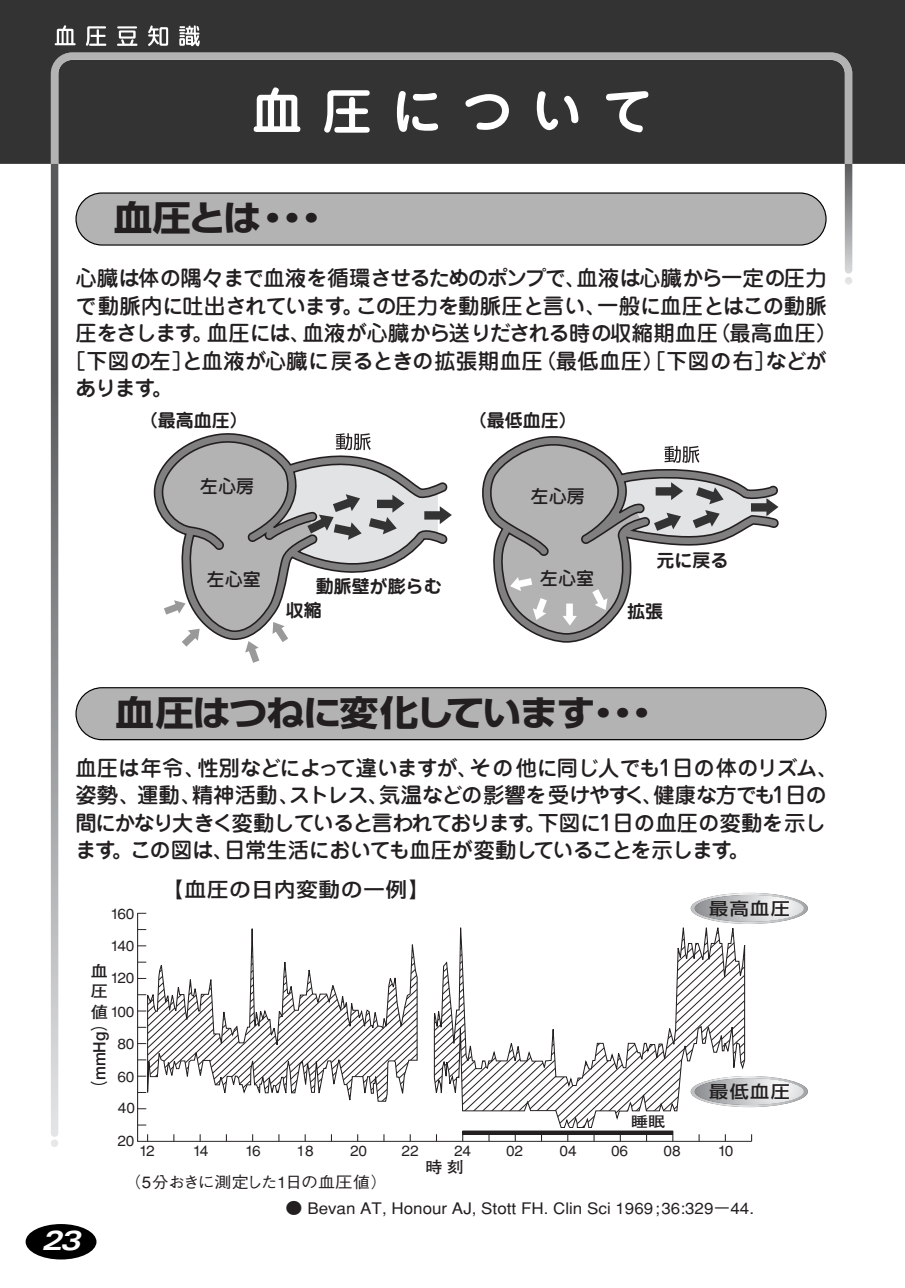
<style>
.page{position:relative;width:905px;height:1288px;background:#fff}
.page>*{position:absolute;margin:0;border:0;box-sizing:border-box;transform-origin:0 0}
.t1{font:700 35px "Shin Go";letter-spacing:-.04em;color:#231f20;scale:1.1 1}
.t2{font:italic 700 expanded 27.5px "Univers";color:#fff}
.t3{font:500 21.25px/27.5px "Jun 34";letter-spacing:-.03em;color:#231f20}
.t4{font:500 21.25px "Jun 34";letter-spacing:.02em;color:#231f20}
.t5{font:500 21.25px "Jun 34";color:#231f20}
.t6{font:500 20px "Shin Go";letter-spacing:.05em;color:#231f20;scale:1.07 1}
.t7{font:700 18px "Jun 501";color:#231f20}
.t8{font:500 18px "Jun 34";color:#231f20}
.t9{font:500 17px "Shin Go";letter-spacing:.075em;color:#231f20;scale:1.12 1}
.t10{font:700 17px "Futo Go B101";color:#231f20;scale:.94 1}
.t11{font:500 16px "Gothic BBB";color:#231f20;scale:1.07 1}
.t12{font:500 16px "Gothic BBB";letter-spacing:-.03em;color:#231f20;scale:1.07 1}
.t13{font:700 16px/20.5px "Futo Go B101";color:#231f20;scale:1.07 1}
.t14{font:500 14.5px/32px "Gothic BBB";letter-spacing:-.01em;color:#231f20;scale:1.07 1}
.t15{font:700 14.25px "Futo Go B101";color:#231f20;scale:1.19 1}
.s1{font-family:"Futo Go B101";font-weight:700;font-size:16px}
</style>
<div class="page">
<svg style="left:51px;top:164px;width:7px;height:983px;background:#8f9093"></svg>
<svg style="left:845px;top:164px;width:7px;height:120px"></svg>
<div style="left:0;top:0;width:904px;height:164px;background:#333"></div>
<svg style="left:55px;top:25px;width:21px;height:20px"></svg>
<svg style="left:86px;top:26px;width:20px;height:20px"></svg>
<svg style="left:117px;top:26px;width:20px;height:20px"></svg>
<svg style="left:148px;top:25px;width:20px;height:21px"></svg>
<svg style="left:179px;top:25px;width:21px;height:21px"></svg>
<svg style="left:254px;top:87px;width:46px;height:45px"></svg>
<svg style="left:324px;top:90px;width:46px;height:43px"></svg>
<svg style="left:397px;top:91px;width:41px;height:41px"></svg>
<svg style="left:465px;top:94px;width:44px;height:36px"></svg>
<svg style="left:537px;top:91px;width:41px;height:39px"></svg>
<svg style="left:606px;top:91px;width:42px;height:41px"></svg>
<div style="left:26px;top:1224px;width:70px;height:35px;background:#000;border-radius:50%"></div>
<svg style="left:137px;top:912px;width:615px;height:230px"></svg>
<div style="left:462px;top:1130px;width:211px;height:4px;border:1px solid #231f20"></div>
<svg style="left:138px;top:928px;width:9px;height:173px"></svg>
<svg style="left:147px;top:902px;width:598px;height:226px"></svg>
<svg style="left:691px;top:892px;width:117px;height:32px"></svg>
<svg style="left:695px;top:894px;width:109px;height:28px;background:#cacccd"></svg>
<svg style="left:691px;top:1076px;width:117px;height:31px"></svg>
<svg style="left:695px;top:1078px;width:109px;height:27px;background:#cacccd"></svg>
<div style="left:77px;top:194px;width:748px;height:50px;background:#b3b3b3;border-radius:25px"></div>
<div style="left:75px;top:192px;width:752px;height:54px;border:2px solid #000;border-radius:27px"></div>
<div style="left:77px;top:688px;width:748px;height:51px;background:#b3b3b3;border-radius:25px"></div>
<div style="left:75px;top:687px;width:752px;height:53px;border:2px solid #000;border-radius:27px"></div>
<hr style="left:904px;top:0;width:1px;height:164px;background:#333">
<svg style="left:159px;top:433px;width:293px;height:230px"></svg>
<svg style="left:482px;top:436px;width:297px;height:207px"></svg>
<h1 class="t1" style="left:114px;top:205px;width:190px">血圧とは･･･</h1>
<p class="t3" style="left:75px;top:267px;width:753px">心臓は体の隅々まで血液を循環させるためのポンプで、血液は心臓から一定の圧力</p>
<p class="t4" style="left:75px;top:298px;width:753px">で動脈内に吐出されています。この圧力を動脈圧と言い、一般に血圧とはこの動脈</p>
<p class="t4" style="left:75px;top:325px;width:763px">圧をさします。血圧には、血液が心臓から送りだされる時の収縮期血圧（最高血圧）</p>
<p class="t4" style="left:65px;top:353px;width:763px">［下図の左］と血液が心臓に戻るときの拡張期血圧（最低血圧）［下図の右］などが</p>
<p class="t5" style="left:75px;top:380px;width:99px">あります。</p>
<p class="t7" style="left:140px;top:413px;width:109px">（最高血圧）</p>
<p class="t7" style="left:469px;top:413px;width:110px">（最低血圧）</p>
<p class="t8" style="left:200px;top:479px;width:55px">左心房</p>
<p class="t8" style="left:207px;top:572px;width:55px">左心室</p>
<p class="t7" style="left:316px;top:579px;width:128px">動脈壁が膨らむ</p>
<p class="t7" style="left:286px;top:603px;width:37px">収縮</p>
<p class="t8" style="left:531px;top:489px;width:56px">左心房</p>
<p class="t8" style="left:540px;top:571px;width:56px">左心室</p>
<p class="t7" style="left:657px;top:553px;width:73px">元に戻る</p>
<p class="t7" style="left:627px;top:604px;width:37px">拡張</p>
<h1 class="t1" style="left:116px;top:699px;width:489px">血圧はつねに変化しています･･･</h1>
<p class="t3" style="left:75px;top:756px;width:763px">血圧は年令、性別などによって違いますが、その他に同じ人でも1日の体のリズム、姿勢、運動、精神活動、ストレス、気温などの影響を受けやすく、健康な方でも1日の間にかなり大きく変動していると言われております。下図に1日の血圧の変動を示します。この図は、日常生活においても血圧が変動していることを示します。</p>
<p class="t6" style="left:163px;top:882px;width:251px">【血圧の日内変動の一例】</p>
<p class="t14" style="left:110px;top:899px;width:24px">160<br>140</p>
<p class="t14" style="left:110px;top:964px;width:24px">120</p>
<p class="t13" style="left:91px;top:962px;width:17px">血圧</p>
<p class="t14" style="left:91px;top:997px;width:42px"><span class="s1">値</span> 100</p>
<p class="t10" style="left:93px;top:1095px;width:86px;rotate:-90deg">（mmHg）</p>
<p class="t14" style="left:117px;top:1029px;width:18px">80</p>
<p class="t14" style="left:117px;top:1063px;width:18px;line-height:31px">60<br>40</p>
<p class="t14" style="left:117px;top:1127px;width:18px">20</p>
<p class="t14" style="left:139px;top:1136px;width:16px">12</p>
<p class="t14" style="left:193px;top:1136px;width:16px">14</p>
<p class="t14" style="left:245px;top:1136px;width:16px">16</p>
<p class="t14" style="left:297px;top:1136px;width:18px">18</p>
<p class="t14" style="left:350px;top:1136px;width:18px">20</p>
<p class="t14" style="left:402px;top:1136px;width:18px">22</p>
<p class="t14" style="left:454px;top:1136px;width:18px">24</p>
<p class="t13" style="left:425px;top:1158px;width:37px">時 刻</p>
<p class="t12" style="left:124px;top:1175px;width:247px">（5分おきに測定した1日の血圧値）</p>
<p class="t9" style="left:709px;top:902px;width:74px">最高血圧</p>
<p class="t15" style="left:631px;top:1116px;width:30px">睡眠</p>
<p class="t9" style="left:709px;top:1085px;width:74px">最低血圧</p>
<p class="t14" style="left:506px;top:1136px;width:18px">02</p>
<p class="t14" style="left:560px;top:1136px;width:18px">04</p>
<p class="t14" style="left:611px;top:1136px;width:18px">06</p>
<p class="t14" style="left:664px;top:1136px;width:18px">08</p>
<p class="t14" style="left:718px;top:1136px;width:16px">10</p>
<p class="t2" style="left:42px;top:1230px;width:40px">23</p>
<p class="t11" style="left:286px;top:1201px;width:439px">● Bevan AT, Honour AJ, Stott FH. Clin Sci 1969;36:329－44.</p>
</div>
